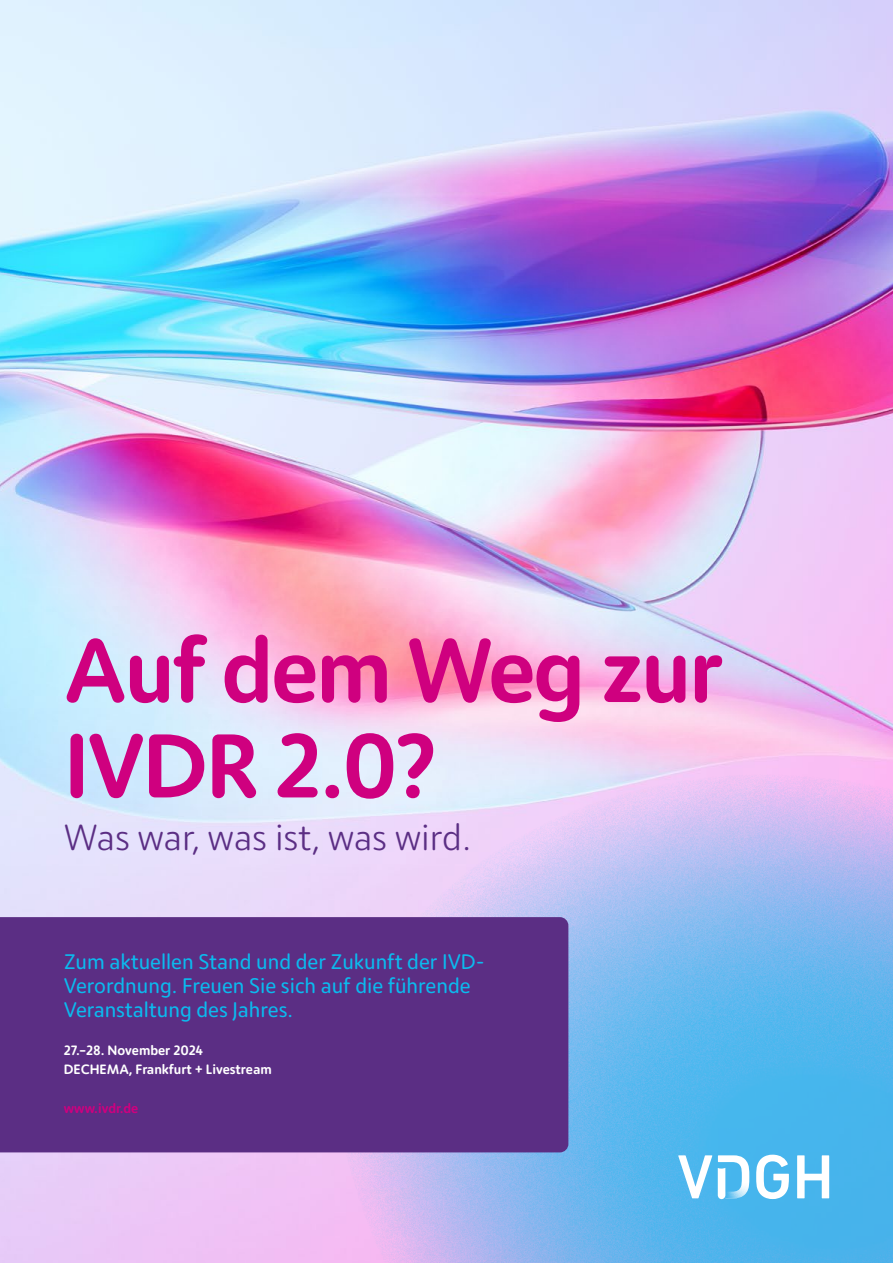
<style>
.page{position:relative;width:893px;height:1263px;background:#fff}
.page>*{position:absolute;margin:0;border:0;box-sizing:border-box;transform-origin:0 0}
.t1{font:500 90px/95.4px "Moniker";letter-spacing:-.025em;color:#cf007f}
.t2{font:300 36px "Moniker";color:#5b2e84}
.Vortragstitel{font:21px/24px "Moniker";color:#0bbbef}
.Vortragstitel-2{font:500 13.5px "Moniker";color:#fff}
.Vortragstitel-3{font:500 13.5px "Moniker";color:#cf007f}
</style>
<div class="page">
<img style="left:0;top:0;width:893px;height:1263px">
<svg style="left:327px;top:762px;width:566px;height:501px;background:#97bff1"></svg>
<svg style="left:678px;top:1155px;width:34px;height:43px"></svg>
<svg style="left:756px;top:1155px;width:33px;height:44px"></svg>
<svg style="left:797px;top:1155px;width:32px;height:43px"></svg>
<svg style="left:718px;top:1155px;width:31px;height:44px"></svg>
<div style="left:0;top:917px;width:568px;height:235px;background:#5b2e84"></div>
<p class="t1" style="left:64px;top:619px;width:660px">Auf dem Weg zur<br>IVDR 2.0?</p>
<p class="t2" style="left:64px;top:814px;width:409px">Was war, was ist, was wird.</p>
<p class="Vortragstitel" style="left:64px;top:948px;width:423px">Zum aktuellen Stand und der Zukunft der IVD-<br>Verordnung. Freuen Sie sich auf die führende<br>Veranstaltung des Jahres.</p>
<p class="Vortragstitel-2" style="left:64px;top:1041px;width:141px">27.–28. November 2024</p>
<p class="Vortragstitel-2" style="left:64px;top:1060px;width:209px">DECHEMA, Frankfurt + Livestream</p>
<p class="Vortragstitel-3" style="left:64px;top:1099px;width:76px">www.ivdr.de</p>
</div>
